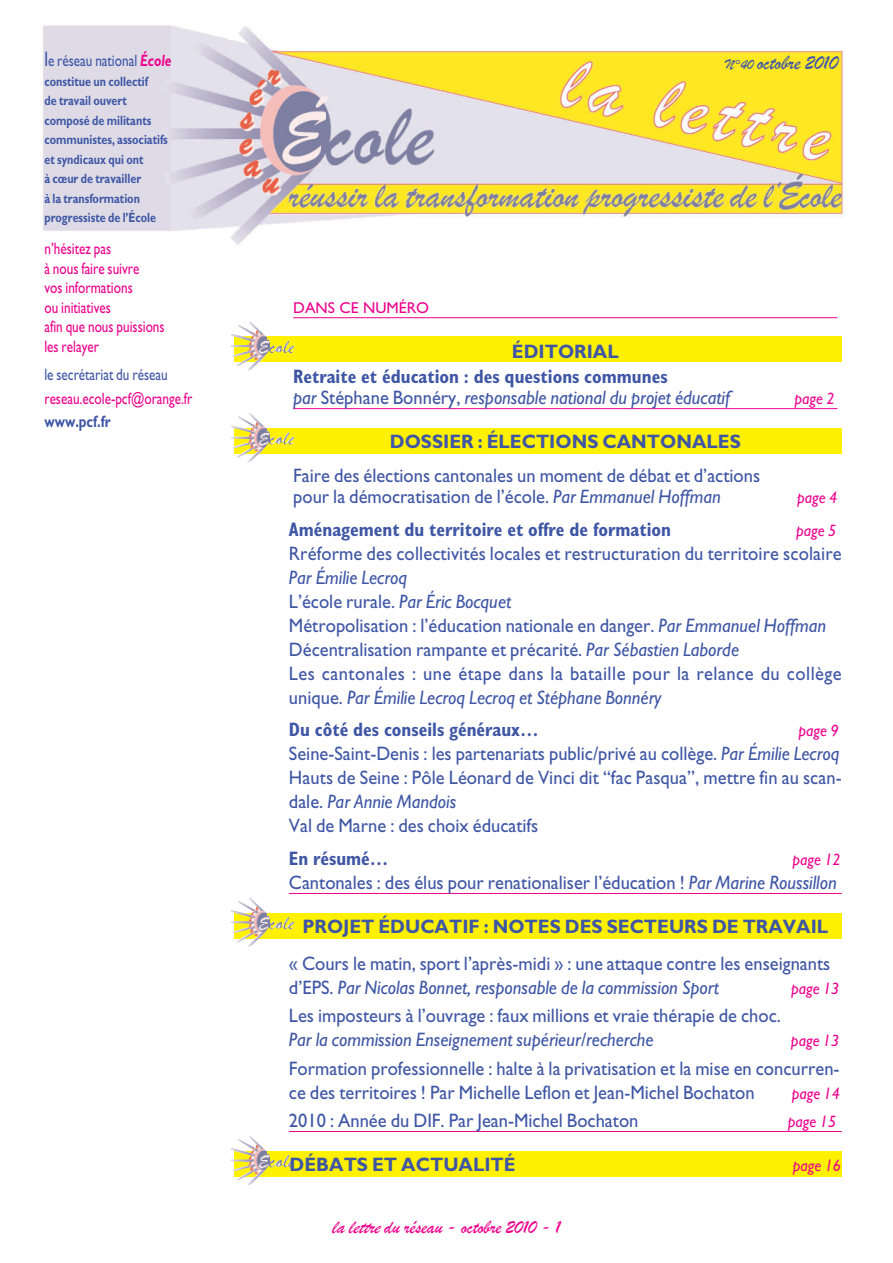
<style>
.page{position:relative;width:893px;height:1263px;background:#fff}
.page>*{position:absolute;margin:0;border:0;box-sizing:border-box;transform-origin:0 0}
.t1{font:21px "Brush Script";color:#3f56a5}
.t2{font:19.5px/24px "Gill Sans";color:#3f56a5;scale:.95 1}
.t3{font:700 condensed 19.5px/21px "Gill Sans";color:#3f56a5;scale:.95 1}
.t4{font:700 19.5px "Gill Sans";color:#3f56a5;scale:.95 1}
.t5{font:italic 19.5px "Gill Sans";color:#3f56a5;scale:.95 1}
.t6{font:19.5px "Brush Script";color:#ed028c}
.t7{font:16.5px/19.5px "Gill Sans";color:#ed028c;scale:.8 1}
.t8{font:italic 16.5px "Gill Sans";color:#ed028c;scale:.95 1}
.t9{font:16.5px "Gill Sans";color:#3f56a5;scale:.8 1}
.t10{font:700 16.5px "Gill Sans";color:#3f56a5;scale:.8 1}
.t11{font:15.75px "Gill Sans";color:#ed028c}
.t12{font:700 13.5px/19.5px "Gill Sans";color:#3f56a5;scale:.8 1}
.s1{font-size:21px}
.s2{font-weight:700;font-style:italic;color:#ed028c}
.s3{font-size:15px}
.s4{font-weight:400;font-style:italic;font-stretch:normal}
.s5{font-weight:400;font-stretch:normal}
.s6{font-style:italic}
</style>
<div class="page">
<div style="left:234px;top:337px;width:608px;height:25px;background:#fff101"></div>
<img style="left:43px;top:25px;width:801px;height:220px">
<img style="left:231px;top:321px;width:63px;height:50px">
<div style="left:234px;top:428px;width:608px;height:26px;background:#fff101"></div>
<img style="left:231px;top:413px;width:63px;height:49px">
<div style="left:234px;top:913px;width:608px;height:25px;background:#fff101"></div>
<img style="left:231px;top:898px;width:63px;height:49px">
<div style="left:234px;top:1151px;width:608px;height:25px;background:#fff101"></div>
<img style="left:231px;top:1136px;width:63px;height:49px">
<hr style="left:293px;top:317px;width:544px;height:1px;background:#ed028c">
<hr style="left:293px;top:408px;width:544px;height:1px;background:#ed028c">
<hr style="left:289px;top:893px;width:553px;height:1px;background:#ed028c">
<hr style="left:289px;top:1131px;width:553px;height:1px;background:#ed028c">
<p class="t9" style="left:44px;top:55px;width:160px"><span class="s1">l</span>e réseau national <span class="s2">École</span></p>
<p class="t1" style="left:725px;top:50px;width:115px"><span class="s3">N°40</span> octobre 2010</p>
<p class="t12" style="left:44px;top:73px;width:156px">constitue un collectif<br>de travail ouvert composé de militants communistes, associatifs et syndicaux qui ont<br>à cœur de travailler<br>à la transformation progressiste de l’École</p>
<p class="t7" style="left:44px;top:241px;width:152px">n’hésitez pas<br>à nous faire suivre<br>vos informations<br>ou initiatives<br>afin que nous puissions les relayer</p>
<p class="t9" style="left:44px;top:369px;width:155px">le secrétariat du réseau</p>
<p class="t7" style="left:44px;top:390px;width:187px">reseau.ecole-pcf@orange.fr</p>
<p class="t10" style="left:44px;top:416px;width:84px">www.pcf.fr</p>
<p class="t11" style="left:293px;top:302px;width:138px">DANS CE NUMÉRO</p>
<p class="t4" style="left:512px;top:344px;width:114px">ÉDITORIAL</p>
<p class="t3" style="left:293px;top:368px;width:461px">Retraite et éducation : des questions communes<br><span class="s4">par</span> <span class="s5">Stéphane Bonnéry,</span> <span class="s4">responsable national du projet éducatif</span></p>
<p class="t8" style="left:794px;top:393px;width:44px">page 2</p>
<p class="t4" style="left:390px;top:435px;width:371px">DOSSIER : ÉLECTIONS CANTONALES</p>
<p class="t2" style="left:293px;top:467px;width:493px;line-height:21px">Faire des élections cantonales un moment de débat et d’actions pour la démocratisation de l’école. <span class="s6">Par Emmanuel Hoffman</span></p>
<p class="t8" style="left:797px;top:492px;width:44px">page 4</p>
<p class="t3" style="left:289px;top:521px;width:404px">Aménagement du territoire et offre de formation</p>
<p class="t8" style="left:796px;top:524px;width:44px">page 5</p>
<p class="t2" style="left:289px;top:543px;width:583px">Rréforme des collectivités locales et restructuration du territoire scolaire</p>
<p class="t2" style="left:289px;top:567px;width:583px"><span class="s6">Par Émilie Lecroq<br></span>L’école rurale. <span class="s6">Par Éric Bocquet<br></span>Métropolisation : l’éducation nationale en danger. <span class="s6">Par Emmanuel Hoffman </span>Décentralisation rampante et précarité. <span class="s6">Par Sébastien Laborde<br></span>Les cantonales : une étape dans la bataille pour la relance du collège unique. <span class="s6">Par Émilie Lecroq Lecroq et Stéphane Bonnéry</span></p>
<p class="t3" style="left:289px;top:721px;width:264px">Du côté des conseils généraux…</p>
<p class="t8" style="left:798px;top:725px;width:44px">page 9</p>
<p class="t2" style="left:289px;top:744px;width:583px">Seine-Saint-Denis : les partenariats public/privé au collège. <span class="s6">Par Émilie Lecroq </span>Hauts de Seine : Pôle Léonard de Vinci dit “fac Pasqua”, mettre fin au scan&shy;dale. <span class="s6">Par Annie Mandois<br></span>Val de Marne : des choix éducatifs</p>
<p class="t3" style="left:289px;top:850px;width:106px">En résumé…</p>
<p class="t8" style="left:792px;top:853px;width:52px">page 12</p>
<p class="t2" style="left:289px;top:872px;width:578px">Cantonales : des élus pour renationaliser l’éducation ! <span class="s6">Par Marine Roussillon</span></p>
<p class="t4" style="left:302px;top:920px;width:555px">PROJET ÉDUCATIF : NOTES DES SECTEURS DE TRAVAIL</p>
<p class="t2" style="left:289px;top:954px;width:571px">« Cours le matin, sport l’après-midi » : une attaque contre les enseignants d’EPS. <span class="s6">Par Nicolas Bonnet, responsable de la commission Sport</span></p>
<p class="t8" style="left:791px;top:983px;width:52px">page 13</p>
<p class="t2" style="left:289px;top:1006px;width:519px">Les imposteurs à l’ouvrage : faux millions et vraie thérapie de choc.</p>
<p class="t5" style="left:289px;top:1033px;width:385px">Par la commission Enseignement supérieur/recherche</p>
<p class="t8" style="left:791px;top:1035px;width:52px">page 13</p>
<p class="t2" style="left:289px;top:1058px;width:581px">Formation professionnelle : halte à la privatisation et la mise en concurren&shy;ce des territoires ! Par Michelle Leflon et Jean-Michel Bochaton</p>
<p class="t8" style="left:792px;top:1087px;width:52px">page 14</p>
<p class="t2" style="left:289px;top:1110px;width:369px">2010 : Année du DIF. Par Jean-Michel Bochaton</p>
<p class="t8" style="left:788px;top:1115px;width:52px">page 15</p>
<p class="t4" style="left:290px;top:1158px;width:239px">DÉBATS ET ACTUALITÉ</p>
<p class="t8" style="left:793px;top:1160px;width:52px">page 16</p>
<p class="t6" style="left:332px;top:1215px;width:230px"><span class="s6">lalettre</span>du réseau - octobre 2010 - 1</p>
</div>
